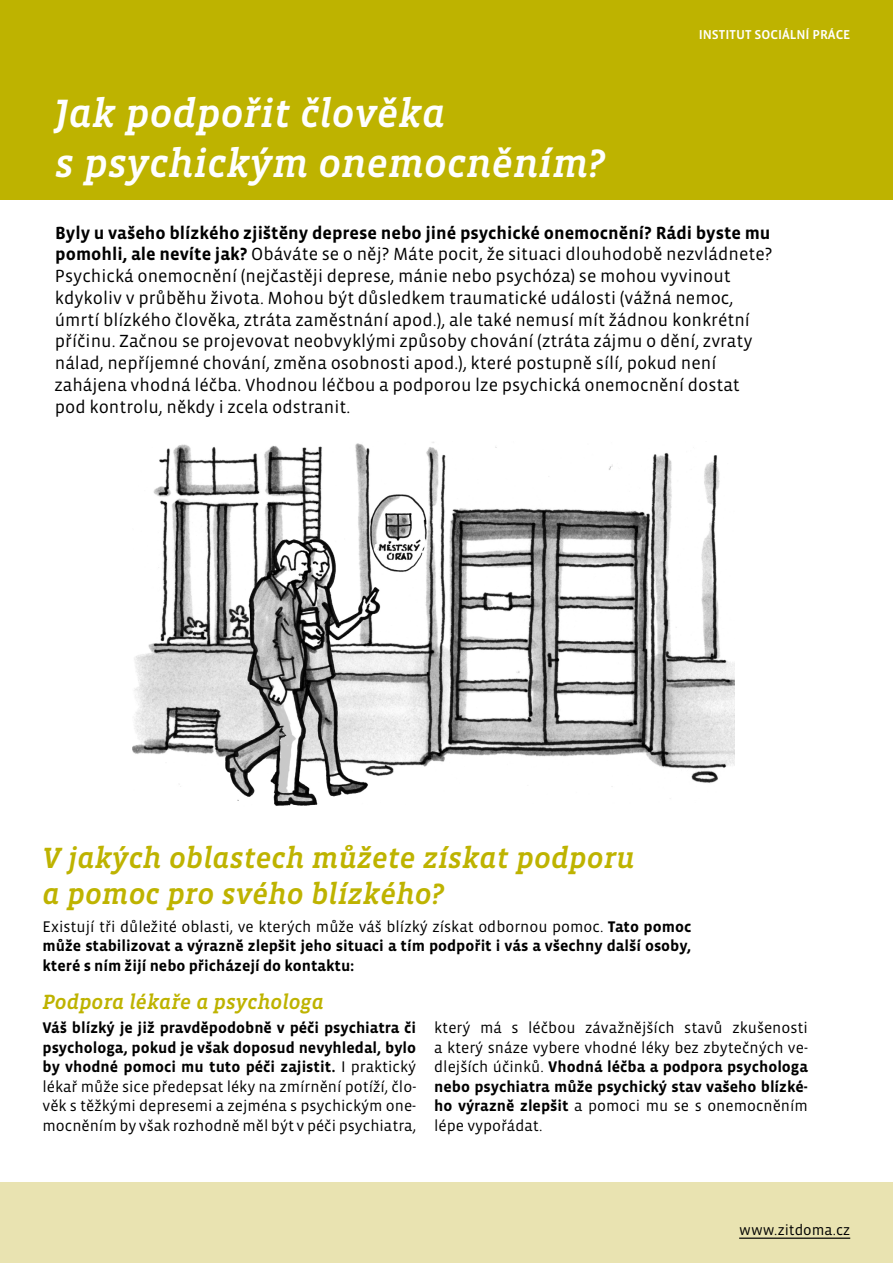
<style>
.page{position:relative;width:893px;height:1263px;background:#fff}
.page>*{position:absolute;margin:0;border:0;box-sizing:border-box;transform-origin:0 0}
.t1{font:italic 500 40.5px/49.5px "Vista Slab OTCE";color:#fff}
.t2{font:italic 500 30px/36px "Vista Slab OTCE";color:#beb300}
.t3{font:italic 500 21px "Vista Slab OTCE";color:#beb300}
.t4{font:18px/21.8px "Vista Sans OTCE";color:#000}
.t5{font:15.75px/19.5px "Vista Sans OTCE";color:#000;text-align:justify}
.t6{font:700 15.75px/19.5px "Vista Sans OTCE";color:#000;text-align:justify}
.t7{font:15px "Vista Sans OTCE";color:#000}
.t8{font:500 15px "Vista Sans OTCE";color:#000}
.t9{font:500 13.2px "Vista Sans OTCE";color:#fff}
.s1{font-weight:700}
.s2{font-weight:400}
</style>
<div class="page">
<div style="left:0;top:1182px;width:893px;height:81px;background:#e9e3b1"></div>
<div style="left:0;top:0;width:893px;height:200px;background:#beb300"></div>
<img style="left:132px;top:442px;width:602px;height:364px">
<hr style="left:739px;top:1237px;width:111px;height:2px;background:#000">
<h1 class="t1" style="left:55px;top:89px;width:551px">Jak podpořit člověka<br>s psychickým onemocněním?</h1>
<p class="t9" style="left:699px;top:27px;width:153px">INSTITUT SOCIÁLNÍ PRÁCE</p>
<p class="t4" style="left:54px;top:221px;width:719px"><span class="s1">Byly u vašeho blízkého zjištěny deprese nebo jiné psychické onemocnění? Rádi byste mu pomohli, ale nevíte jak?</span> Obáváte se o něj? Máte pocit, že situaci dlouhodobě nezvládnete?<br>Psychická onemocnění (nejčastěji deprese, mánie nebo psychóza) se mohou vyvinout kdykoliv v průběhu života. Mohou být důsledkem traumatické události (vážná nemoc, úmrtí blízkého člověka, ztráta zaměstnání apod.), ale také nemusí mít žádnou konkrétní příčinu. Začnou se projevovat neobvyklými způsoby chování (ztráta zájmu o dění, zvraty nálad, nepříjemné chování, změna osobnosti apod.), které postupně sílí, pokud není zahájena vhodná léčba. Vhodnou léčbou a podporou lze psychická onemocnění dostat pod kontrolu, někdy i zcela odstranit.</p>
<h2 class="t2" style="left:43px;top:839px;width:594px">V jakých oblastech můžete získat podporu a pomoc pro svého blízkého?</h2>
<p class="t6" style="left:43px;top:916px;width:650px"><span class="s2">Existují tři důležité oblasti, ve kterých může váš blízký získat odbornou pomoc.</span> Tato pomoc může stabilizovat a výrazně zlepšit jeho situaci a tím podpořit i vás a všechny další osoby, které s ním žijí nebo přicházejí do kontaktu:</p>
<p class="t3" style="left:43px;top:990px;width:283px">Podpora lékaře a psychologa</p>
<p class="t5" style="left:43px;top:1018px;width:375px"><span class="s1">Váš blízký je již pravděpodobně v péči psychiatra či psychologa, pokud je však doposud nevyhledal, bylo by vhodné pomoci mu tuto péči zajistit.</span> I praktický lékař může sice předepsat léky na zmírnění potíží, člo&shy;věk s těžkými depresemi a zejména s psychickým one&shy;mocněním by však rozhodně měl být v péči psychiatra,</p>
<p class="t5" style="left:434px;top:1018px;width:375px">který má s léčbou závažnějších stavů zkušenosti a který snáze vybere vhodné léky bez zbytečných ve&shy;dlejších účinků. <span class="s1">Vhodná léčba a podpora psychologa nebo psychiatra může psychický stav vašeho blízké&shy;ho výrazně zlepšit</span> a pomoci mu se s onemocněním lépe vypořádat.</p>
<p class="t7" style="left:739px;top:1221px;width:113px">www.zitdoma.cz</p>
<p class="t8" style="left:737px;top:1221px;width:41px">www.</p>
</div>
